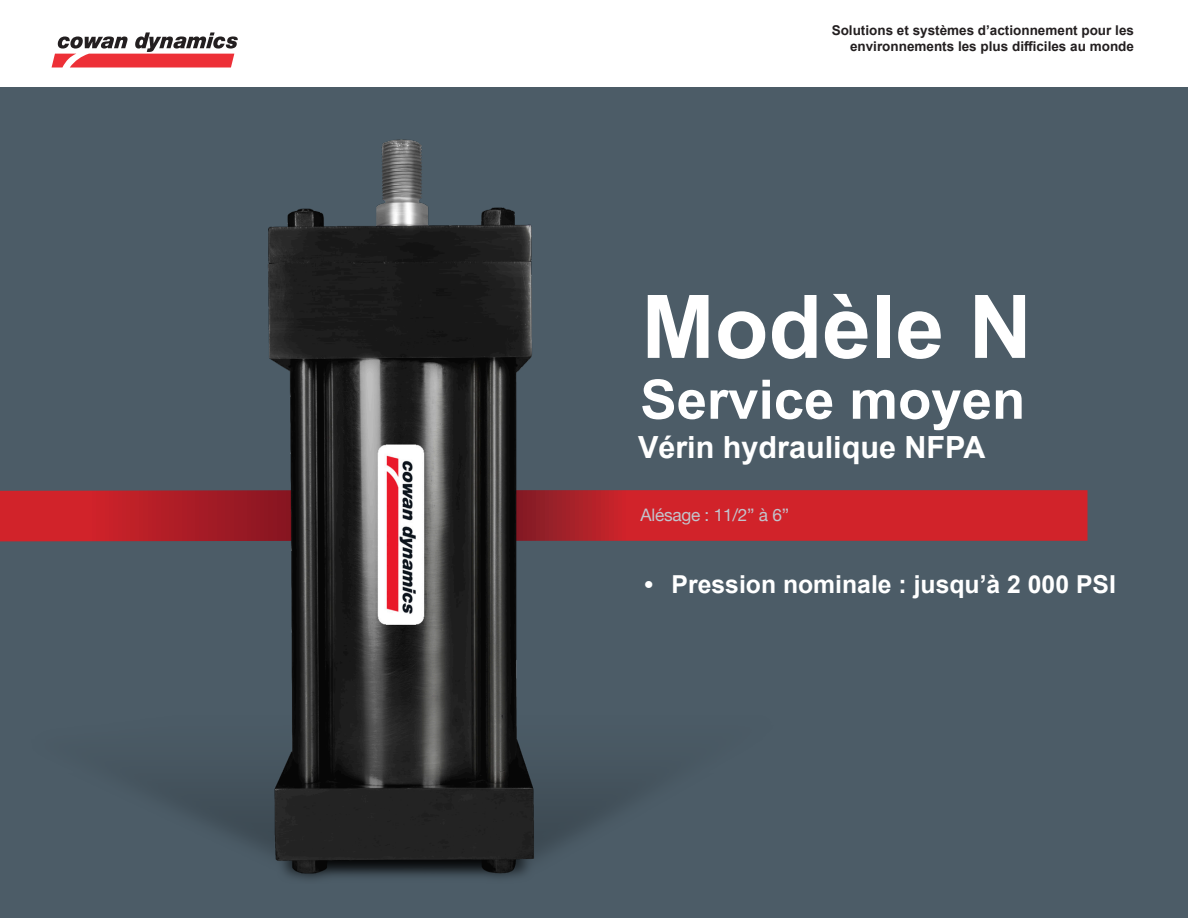
<style>
.page{position:relative;width:1188px;height:918px;background:#fff}
.page>*{position:absolute;margin:0;border:0;box-sizing:border-box;transform-origin:0 0}
.t1{font:700 87.9px "Arial";color:#fff}
.t2{font:700 54.6px "Arial";color:#fff}
.t3{font:700 30.6px "Arial";color:#fff}
.t4{font:700 24.75px "Arial";color:#fff}
.t5{font:17.25px "Helvetica Neue";letter-spacing:-.015em;color:#c2c4cc}
.t6{font:700 13.5px/16.2px "Arial";color:#231f20;text-align:right}
</style>
<div class="page">
<svg style="left:52px;top:32px;width:186px;height:36px"></svg>
<div style="left:0;top:87px;width:1188px;height:831px;background:#4c5c67"></div>
<div style="left:812px;top:490px;width:276px;height:51px;background:#d1232a"></div>
<img style="left:0;top:139px;width:812px;height:740px">
<p class="t6" style="left:832px;top:22px;width:304px">Solutions et systèmes d’actionnement pour les environnements les plus difficiles au monde</p>
<p class="t1" style="left:642px;top:265px;width:392px">Modèle N</p>
<p class="t2" style="left:640px;top:361px;width:386px">Service moyen</p>
<p class="t3" style="left:638px;top:425px;width:349px">Vérin hydraulique NFPA</p>
<p class="t5" style="left:641px;top:504px;width:150px">Alésage : 11/2” à 6”</p>
<p class="t4" style="left:645px;top:567px;width:473px">• Pression nominale : jusqu’à 2 000 PSI</p>
</div>
